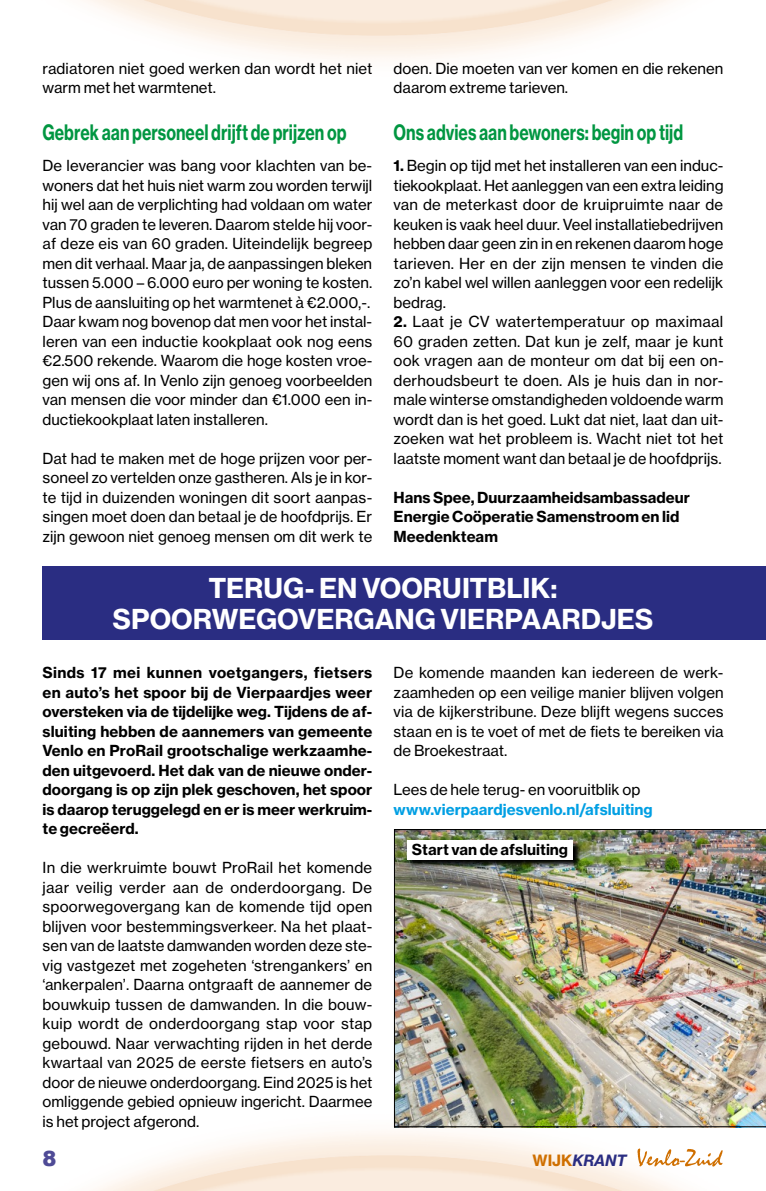
<style>
.page{position:relative;width:766px;height:1191px;background:#fff}
.page>*{position:absolute;margin:0;border:0;box-sizing:border-box;transform-origin:0 0}
.t1{font:27px/30.3px "N Haas Grotesk TX Pro 75 Bd";color:#fff;text-align:center}
.t2{font:21px "N Haas Grotesk TX Pro 75 Bd";color:#009641;scale:.75 1}
.t3{font:900 21px "Arial";color:#4f4b96}
.t4{font:15.3px "N Haas Grotesk TX Pro 76 Bd It";color:#2a2d82}
.t5{font:15px/19.5px "N Haas Grotesk TX Pro 55 Rg";color:#000;text-align:justify}
.t6{font:15px/19.5px "N Haas Grotesk TX Pro 75 Bd";color:#000;text-align:justify}
.t7{font:15px "N Haas Grotesk TX Pro 75 Bd";color:#009fe3}
.s1{font-family:"N Haas Grotesk TX Pro 75 Bd"}
.s2{font-family:"N Haas Grotesk TX Pro 75 Bd";color:#cf6f00}
</style>
<div class="page">
<img style="left:96px;top:1109px;width:669px;height:82px">
<svg style="left:637px;top:1148px;width:85px;height:18px"></svg>
<div style="left:43px;top:567px;width:722px;height:73px;background:#2a2d82"></div>
<img style="left:394px;top:829px;width:371px;height:298px">
<svg style="left:406px;top:840px;width:175px;height:28px;background:#3c4437"></svg>
<div style="left:407px;top:840px;width:166px;height:20px;background:#fff"></div>
<p class="t5" style="left:43px;top:58px;width:331px">radiatoren niet goed werken dan wordt het niet warm met het warmtenet.</p>
<h2 class="t2" style="left:43px;top:119px;width:407px">Gebrek aan personeel drijft de prijzen op</h2>
<p class="t5" style="left:43px;top:156px;width:331px;text-align:left">De leverancier was bang voor klachten van be&shy;woners dat het huis niet warm zou worden terwijl hij wel aan de verplichting had voldaan om water van 70 graden te leveren. Daarom stelde hij voor&shy;af deze eis van 60 graden. Uiteindelijk begreep men dit verhaal. Maar ja, de aanpassingen bleken tussen 5.000 – 6.000 euro per woning te kosten.<br>Plus de aansluiting op het warmtenet à €2.000,-.<br>Daar kwam nog bovenop dat men voor het instal&shy;leren van een inductie kookplaat ook nog eens €2.500 rekende. Waarom die hoge kosten vroe&shy;gen wij ons af. In Venlo zijn genoeg voorbeelden van mensen die voor minder dan €1.000 een in&shy;ductiekookplaat laten installeren.</p>
<p class="t5" style="left:43px;top:448px;width:331px">Dat had te maken met de hoge prijzen voor per&shy;soneel zo vertelden onze gastheren. Als je in kor&shy;te tijd in duizenden woningen dit soort aanpas&shy;singen moet doen dan betaal je de hoofdprijs. Er zijn gewoon niet genoeg mensen om dit werk te</p>
<p class="t5" style="left:393px;top:58px;width:331px">doen. Die moeten van ver komen en die rekenen daarom extreme tarieven.</p>
<h2 class="t2" style="left:393px;top:119px;width:387px">Ons advies aan bewoners: begin op tijd</h2>
<p class="t5" style="left:393px;top:156px;width:331px"><span class="s1">1.</span> Begin op tijd met het installeren van een induc&shy;tiekookplaat. Het aanleggen van een extra leiding van de meterkast door de kruipruimte naar de keuken is vaak heel duur. Veel installatiebedrijven hebben daar geen zin in en rekenen daarom hoge tarieven. Her en der zijn mensen te vinden die zo’n kabel wel willen aanleggen voor een redelijk bedrag.</p>
<p class="t5" style="left:393px;top:312px;width:331px"><span class="s1">2.</span> Laat je CV watertemperatuur op maximaal 60 graden zetten. Dat kun je zelf, maar je kunt ook vragen aan de monteur om dat bij een on&shy;derhoudsbeurt te doen. Als je huis dan in nor&shy;male winterse omstandigheden voldoende warm wordt dan is het goed. Lukt dat niet, laat dan uit&shy;zoeken wat het probleem is. Wacht niet tot het laatste moment want dan betaal je de hoofdprijs.</p>
<p class="t6" style="left:393px;top:487px;width:298px;text-align:left">Hans Spee, Duurzaamheidsambassadeur<br>Energie Coöperatie Samenstroom en lid<br>Meedenkteam</p>
<h1 class="t1" style="left:112px;top:573px;width:542px">TERUG- EN VOORUITBLIK:<br>SPOORWEGOVERGANG VIERPAARDJES</h1>
<p class="t6" style="left:43px;top:663px;width:331px">Sinds 17 mei kunnen voetgangers, fietsers en auto’s het spoor bij de Vierpaardjes weer oversteken via de tijdelijke weg. Tijdens de af&shy;sluiting hebben de aannemers van gemeente Venlo en ProRail grootschalige werkzaamhe&shy;den uitgevoerd. Het dak van de nieuwe onder&shy;doorgang is op zijn plek geschoven, het spoor is daarop teruggelegd en er is meer werkruim&shy;te gecreëerd.</p>
<p class="t5" style="left:43px;top:858px;width:331px">In die werkruimte bouwt ProRail het komende jaar veilig verder aan de onderdoorgang. De spoorwegovergang kan de komende tijd open blijven voor bestemmingsverkeer. Na het plaat&shy;sen van de laatste damwanden worden deze ste&shy;vig vastgezet met zogeheten ‘strengankers’ en ‘ankerpalen’. Daarna ontgraaft de aannemer de bouwkuip tussen de damwanden. In die bouw&shy;kuip wordt de onderdoorgang stap voor stap gebouwd. Naar verwachting rijden in het derde kwartaal van 2025 de eerste fietsers en auto’s door de nieuwe onderdoorgang. Eind 2025 is het omliggende gebied opnieuw ingericht. Daarmee is het project afgerond.</p>
<p class="t5" style="left:393px;top:663px;width:331px">De komende maanden kan iedereen de werk&shy;zaamheden op een veilige manier blijven volgen via de kijkerstribune. Deze blijft wegens succes staan en is te voet of met de fiets te bereiken via de Broekestraat.</p>
<p class="t5" style="left:393px;top:780px;width:248px">Lees de hele terug- en vooruitblik op</p>
<p class="t7" style="left:393px;top:800px;width:260px">www.vierpaardjesvenlo.nl/afsluiting</p>
<p class="t6" style="left:412px;top:839px;width:158px">Start van de afsluiting</p>
<h2 class="t3" style="left:43px;top:1143px;width:16px">8</h2>
<p class="t4" style="left:532px;top:1150px;width:96px"><span class="s2">WIJK</span>KRANT</p>
</div>
